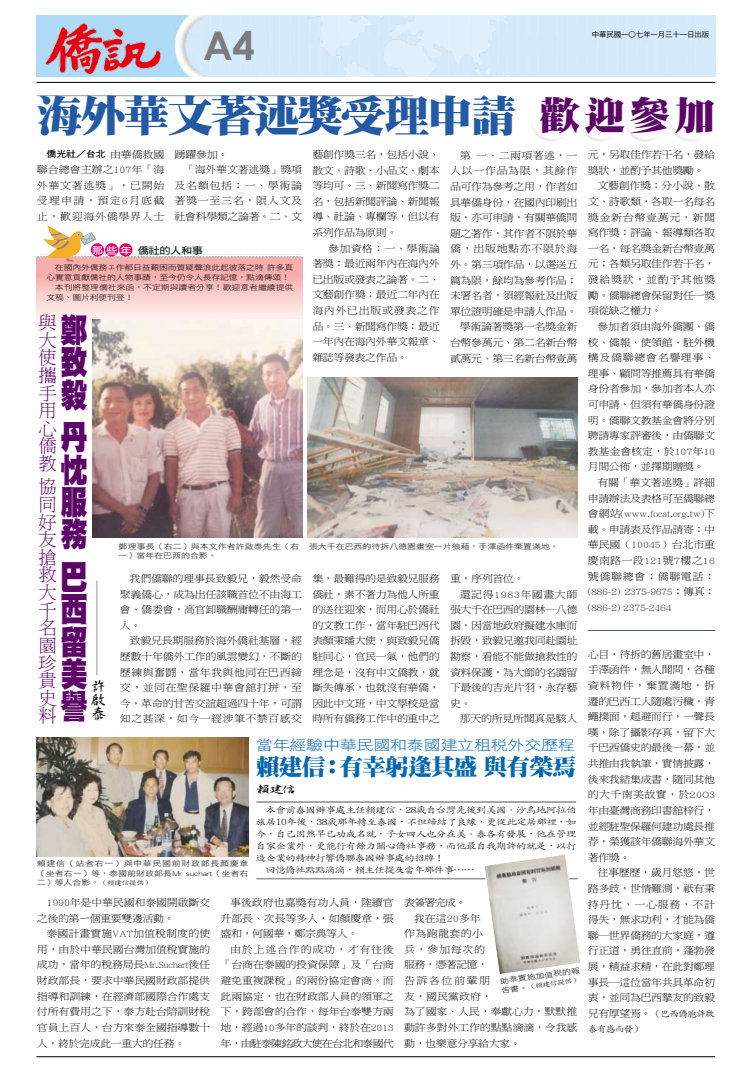
<style>
.page{position:relative;width:738px;height:1078px;background:#fff}
.page>*{position:absolute;margin:0;border:0;box-sizing:border-box;transform-origin:0 0}
.t1{font:43.2px "DF Ming Std W12";letter-spacing:-.06em;color:#235aa6;scale:1.07 1}
.t2{font:700 39.4px "Century Gothic";color:#7c7c7c}
.t3{font:33.4px/32.4px "DF Hei Std W12";color:#5c0467;text-align:justify;scale:.82 1}
.t4{font:23px "DF Ming Std W12";letter-spacing:-.04em;color:#0668b2}
.t5{font:18.2px/17.6px "DF Ming Std W3";color:#5c0467;text-align:justify}
.t6{font:15px/14.1px "DF Xing Shu Std W5";color:#000;text-align:justify}
.t7{font:14px "DF Hei Std W3";letter-spacing:-.02em;color:#0668b2;scale:1.22 1}
.t8{font:10.5px "DF Xing Shu Std W5";color:#000;scale:1.42 1}
.t9{font:9.9px/15.6px "DF Ming Std W3";letter-spacing:-.04em;color:#000;text-align:justify;scale:1.11 1}
.t10{font:9.9px/15.6px "DF Ming Std W3";letter-spacing:-.02em;color:#000;scale:1.11 1}
.t11{font:9.9px "DF Ming Std W3";letter-spacing:.06em;color:#000;scale:1.11 1}
.t12{font:9.9px "DF Ming Std W3";letter-spacing:-.015em;color:#000;scale:1.11 1}
.t13{font:9.9px "DF Ming Std W3";letter-spacing:.045em;color:#000;scale:1.11 1}
.t14{font:9.9px "DF Hei Std W7";letter-spacing:-.04em;color:#191f20;scale:1.14 1}
.t15{font:9.9px "DF Ming Std W3";color:#000;scale:1.11 1}
.t16{font:9.9px "DF Ming Std W3";letter-spacing:.025em;color:#000;scale:1.11 1}
.t17{font:9.9px "DF Ming Std W3";letter-spacing:.135em;color:#000;scale:1.11 1}
.t18{font:9px/15.6px "DF Kai Shu Std W3";letter-spacing:-.1em;color:#000;scale:1.11 1}
.t19{font:9px "DF Hei Std W7";color:#000;scale:1.11 1}
.t20{font:8.8px "DF Kai Shu Std W3";letter-spacing:-.09em;color:#000;scale:1.25 1}
.t21{font:7.4px "DF Hei Std W3";letter-spacing:-.025em;color:#000;scale:1.2 1}
.t22{font:7.2px/9.5px "DF Hei Std W3";color:#000;scale:1.25 1}
.t23{font:7.2px "DF Hei Std W5";letter-spacing:-.01em;color:#000}
.t24{font:6.4px "DF Kai Shu Std W3";color:#000;scale:1.25 1}
.s1{font-size:38.7px;color:#5c0467}
.s2{font-family:"DF Ming Std W3";font-size:9.9px}
.s3{color:#fff}
.s4{font-family:"Ming Li U"}
.s5{font-family:"DF Kai Shu Std W3";font-size:6.4px}
.s6{font-family:"DF Hei Std W3";font-size:7.2px}
</style>
<div class="page">
<img style="left:37px;top:16px;width:677px;height:60px">
<hr style="left:36px;top:1056px;width:678px;height:1px;background:#000">
<img style="left:41px;top:18px;width:124px;height:59px">
<img style="left:305px;top:16px;width:219px;height:61px">
<hr style="left:36px;top:82px;width:678px;height:1px;background:#000">
<hr style="left:37px;top:95px;width:376px;height:1px;background:#8b9eab">
<div style="left:37px;top:258px;width:265px;height:114px;background:linear-gradient(to bottom,#f6acaa,#fff)"></div>
<img style="left:92px;top:319px;width:210px;height:218px">
<img style="left:307px;top:377px;width:270px;height:161px">
<img style="left:37px;top:737px;width:211px;height:119px">
<hr style="left:256px;top:801px;width:319px;height:1px;background:#949494">
<hr style="left:256px;top:878px;width:321px;height:1px;background:#949494">
<svg style="left:531px;top:124px;width:30px;height:18px"></svg>
<svg style="left:580px;top:124px;width:119px;height:18px"></svg>
<hr style="left:96px;top:580px;width:1px;height:95px;background:#949494">
<hr style="left:587px;top:630px;width:127px;height:1px;background:#475d6b">
<svg style="left:482px;top:855px;width:98px;height:120px"></svg>
<svg style="left:37px;top:225px;width:264px;height:36px"></svg>
<h2 class="t2" style="left:203px;top:16px;width:53px">A4</h2>
<p class="t23" style="left:591px;top:31px;width:119px">中華民國一○七年一月三十一日出版</p>
<h1 class="t1" style="left:37px;top:92px;width:635px">海外華文著述獎受理申請 <span class="s1">歡迎參加</span></h1>
<p class="t9" style="left:312px;top:146px;width:116px">藝創作獎三名，包括小說、散文、詩歌、小品文、劇本等均可。三、新聞寫作獎二名，包括新聞評論、新聞報導、社論、專欄等，但以有系列作品為原則。　　　　　 參加資格：一、學術論著獎：最近兩年內在海內外已出版或發表之論著。二、文藝創作獎：最近二年內在海內外已出版或發表之作品。三、新聞寫作獎：最近一年內在海內外華文報章、雜誌等發表之作品。</p>
<p class="t9" style="left:449px;top:147px;width:116px;text-align:right">第 一、二兩項著述，一人以一作品為限，其餘作品可作為參考之用，作者如具華僑身份，在國內印刷出版，亦可申請，有關華僑問題之著作，其作者不限於華僑，出版地點亦不限於海外。第三項作品，以選送五篇為限，餘均為參考作品；未署名者，須經報社及出版單位證明確是申請人作品。學術論著獎第一名獎金新台幣參萬元、第二名新台幣貳萬元、第三名新台幣壹萬</p>
<p class="t9" style="left:587px;top:147px;width:116px">元，另取佳作若干名，發給獎狀，並酌予其他獎勵。</p>
<p class="t19" style="left:46px;top:149px;width:108px">僑光社／台北 <span class="s2">由華僑救國</span></p>
<p class="t9" style="left:37px;top:162px;width:116px">聯合總會主辦之107年「海外華文著述獎」，已開始受理申請，預定6月底截止，歡迎海外僑學界人士</p>
<p class="t9" style="left:174px;top:146px;width:50px">踴躍參加。</p>
<p class="t9" style="left:184px;top:162px;width:108px">「海外華文著述獎」獎項</p>
<p class="t11" style="left:174px;top:180px;width:116px">及名額包括：一、學術論</p>
<p class="t11" style="left:174px;top:195px;width:116px">著獎一至三名，限人文及</p>
<p class="t9" style="left:174px;top:208px;width:116px">社會科學類之論著。二、文</p>
<p class="t9" style="left:587px;top:178px;width:116px;text-indent:10px">文藝創作獎：分小說、散文、詩歌類，各取一名每名獎金新台幣壹萬元，新聞寫作獎：評論、報導類各取一名，每名獎金新台幣壹萬元；各類另取佳作若干名，發給獎狀，並酌予其他獎勵。僑聯總會保留對任一獎項從缺之權力。</p>
<p class="t9" style="left:587px;top:318px;width:116px;text-indent:10px">參加者須由海外僑團、僑校、僑報、使領館、駐外機構及僑聯總會名譽理事、理事、顧問等推薦具有華僑身份者參加，參加者本人亦可申請，但須有華僑身份證明。僑聯文教基金會將分別聘請專家評審後，由僑聯文教基金會核定，於107年10月間公佈，並擇期贈獎。</p>
<p class="t9" style="left:587px;top:474px;width:116px;text-indent:10px">有關「華文著述獎」詳細申請辦法及表格可至僑聯總會網站(www.focat.org.tw)下載。申請表及作品請寄：中華民國（10045）台北市重慶南路一段121號7樓之16號僑聯總會；僑聯電話：(886-2) 2375-9675；傳真：(886-2) 2375-2464</p>
<p class="t14" style="left:92px;top:245px;width:99px"><span class="s3">那 些 年</span> 僑社的人和事</p>
<p class="t21" style="left:55px;top:263px;width:200px">在國內外僑務エ作都日益艱困而質疑聲浪此起彼落之時 許多真</p>
<p class="t21" style="left:46px;top:273px;width:204px">心實意貢獻僑社的人物事蹟，至今仍令人長存記憶，點滴傳頌！</p>
<p class="t21" style="left:55px;top:283px;width:200px">本刊將整理僑社來函，不定期與讀者分享！歡迎意者繼續提供</p>
<p class="t21" style="left:46px;top:293px;width:74px">文稿、圖片利便刊登！</p>
<h3 class="t3" style="left:61px;top:313px;width:34px">鄭致毅</h3>
<h3 class="t3" style="left:61px;top:420px;width:34px">丹忱服務</h3>
<h3 class="t3" style="left:61px;top:560px;width:34px">巴西留美譽</h3>
<h3 class="t5" style="left:39px;top:313px;width:19px">與大使攜手用心僑教</h3>
<h3 class="t5" style="left:39px;top:477px;width:19px">協同好友搶救大千名園珍貴史料</h3>
<p class="t22" style="left:118px;top:541px;width:146px">鄭理事長（右二）與本文作者許啟泰先生（右一）當年在巴西的合影。</p>
<p class="t22" style="left:309px;top:541px;width:201px">張大千在巴西的待拆八德園畫室一片狼藉，手澤函件棄置滿地。</p>
<p class="t9" style="left:120px;top:570px;width:165px;text-indent:10px">我們僑聯的理事長致毅兄，毅然受命聚義僑心，成為出任該職首位不由海工會、僑委會，高官卸職酬庸轉任的第一人。</p>
<p class="t9" style="left:120px;top:632px;width:165px;text-indent:10px">致毅兄長期服務於海外僑社基層，經歷數十年僑外工作的風雲變幻，不斷的歷練與奮鬪，當年我與他同在巴西締交，並同在聖保羅中華會舘打拼，至今，革命的甘苦交誼超過四十年，可謂知之甚深，如今一經涉筆不禁百感交</p>
<p class="t9" style="left:312px;top:570px;width:116px">集，最難得的是致毅兄服務僑社，素不著力為他人所重的送往迎來，而用心於僑社的文教工作，當年駐巴西代表顏秉璠大使，<span class="s4">與</span>致毅兄僑駐同心，官民一氣，他們的理念是，沒有中文僑教，就斷失傳承，也就沒有華僑，因此中文班，中文學校是當時所有僑務工作中的重中之</p>
<p class="t9" style="left:449px;top:570px;width:68px">重，序列首位。</p>
<p class="t13" style="left:459px;top:588px;width:107px">還記得1983年國畫大師</p>
<p class="t9" style="left:449px;top:601px;width:116px">張大千在巴西的園林─八德</p>
<p class="t9" style="left:449px;top:617px;width:116px">園，因當地政府擬建水庫而</p>
<p class="t9" style="left:449px;top:632px;width:116px">拆毀，致毅兄邀我同赴園址</p>
<p class="t9" style="left:449px;top:648px;width:116px">勘察，看能不能做搶救性的</p>
<p class="t9" style="left:449px;top:664px;width:116px">資料保護，為大師的名園留</p>
<p class="t9" style="left:449px;top:679px;width:116px">下最後的吉光片羽，永存藝</p>
<p class="t9" style="left:449px;top:695px;width:21px">史。</p>
<p class="t9" style="left:459px;top:710px;width:108px">那天的所見所聞真是駭人</p>
<p class="t9" style="left:587px;top:646px;width:116px">心目，待拆的舊居畫室中，手澤函件，無人聞問，各種資料物件，棄置滿地，拆遷的巴西工人隨處污穢，青蠅撲面，趄避而行，一聲長嘆，除了攝影存真，留下大千巴西僑史的最後一幕，並共推由我執筆，實情披露，後來我結集成書，隨同其他的大千南美故實，於20O3年由臺灣商務印書舘梓行，並經駐聖保羅何建功處長推荐，榮獲該年僑聯海外華文著作獎。</p>
<p class="t9" style="left:587px;top:864px;width:116px;text-indent:10px">往事歷歷，歲月悠悠，世路多歧，世情難測，祇有秉持丹忱，一心服務，不計得失，無求功利，才能為僑聯─世界僑務的大家庭，遵行正道，勇往直前，蓬勃發展，精益求精，在此對鄭理事長─這位當年共具革命初衷，並同為巴西摯友的致毅</p>
<p class="t18" style="left:587px;top:1005px;width:116px"><span class="s2">兄有厚望焉。</span>（巴西僑胞許啟泰有感而發）</p>
<h3 class="t6" style="left:91px;top:678px;width:16px">許啟泰</h3>
<h3 class="t7" style="left:256px;top:736px;width:263px">當年經驗中華民國和泰國建立租稅外交歷程</h3>
<h3 class="t4" style="left:256px;top:754px;width:321px">賴建信：有幸躬逢其盛 與有榮焉</h3>
<p class="t8" style="left:256px;top:783px;width:30px">賴建信</p>
<p class="t20" style="left:265px;top:804px;width:251px">本會前泰國辦事處主任賴建信，28歲自台灣先後到美國、沙烏地阿拉伯</p>
<p class="t20" style="left:255px;top:816px;width:258px">旅居10年後，38歲那年轉至泰國，不但締結了良緣，更從此定居那裡，如</p>
<p class="t20" style="left:255px;top:828px;width:258px">今，自己固然早已功成名就，子女四人也分在美、泰各有發展，他在管理</p>
<p class="t20" style="left:255px;top:840px;width:258px">自家企業外，更能行有餘力關心僑社事務，而他最自我期許的就是，以打</p>
<p class="t20" style="left:255px;top:852px;width:153px">造企業的精神打響僑聯泰國辦事處的招牌！</p>
<p class="t20" style="left:265px;top:864px;width:169px">回憶僑社點點滴滴，賴主任提及當年那件事……</p>
<p class="t22" style="left:37px;top:858px;width:171px;text-align:justify">賴建信（站者右一）與中華民國前財政部長顏慶章（坐者右一）等，泰國前財政部長Mr suchart（坐者右二）等人合影。<span class="s5">（賴建信提供）</span></p>
<p class="t9" style="left:220px;top:894px;width:158px;text-indent:10px">事後政府也嘉獎有功人員，陸續官升部長、次長等多人，如顏慶章，張盛和，何國華，鄭宗典等人。</p>
<p class="t9" style="left:220px;top:941px;width:158px;text-indent:10px">由於上述合作的成功，才有往後「台商在泰國的投資保障」及「台商避免重複課稅」的兩份協定會商。而此兩協定，也在財政部人員的領軍之下，跨部會的合作，每年台泰雙方兩地，經過10多年的談判，終於在2013年，由駐泰陳銘政大使在台北和泰國代</p>
<p class="t10" style="left:37px;top:894px;width:157px;text-indent:10px">1990年是中華民國和泰國開啟斷交之後的第ㄧ個重要雙邊活動。</p>
<p class="t9" style="left:37px;top:925px;width:158px;text-indent:10px">泰國計畫實施VAT加值稅制度的使用，由於中華民國台灣加值稅實施的成功，當年的稅務局長Mr.Suchart後任財政部長，要求中華民國財政部提供指導和訓練，在經濟部國際合作處支付所有費用之下，泰方赴台陪訓財稅官員上百人，台方來泰全國指導數十人，終於完成此一重大的任務。</p>
<p class="t9" style="left:404px;top:894px;width:57px">表簽署完成。</p>
<p class="t15" style="left:413px;top:912px;width:62px">我在這20多年</p>
<p class="t16" style="left:404px;top:928px;width:72px">作為跑龍套的小</p>
<p class="t9" style="left:404px;top:941px;width:74px">兵，<span class="s4">參</span>加每次的</p>
<p class="t9" style="left:404px;top:956px;width:77px">服務，憑著記憶，</p>
<p class="t17" style="left:404px;top:974px;width:79px">告訴各位前輩朋</p>
<p class="t9" style="left:404px;top:987px;width:81px">友，國民黨政府，</p>
<p class="t10" style="left:404px;top:1003px;width:158px">為了國家、人民，奉獻心力，默默推</p>
<p class="t12" style="left:404px;top:1021px;width:158px">動許多對外工作的點點滴滴，令我感</p>
<p class="t9" style="left:404px;top:1034px;width:107px">動，也樂意分享給大家。</p>
<p class="t22" style="left:499px;top:976px;width:66px;rotate:-8deg">助泰實施加值稅的報</p>
<p class="t24" style="left:500px;top:987px;width:65px;rotate:-8deg"><span class="s6">告書。</span>（賴建信提供）</p>
</div>
